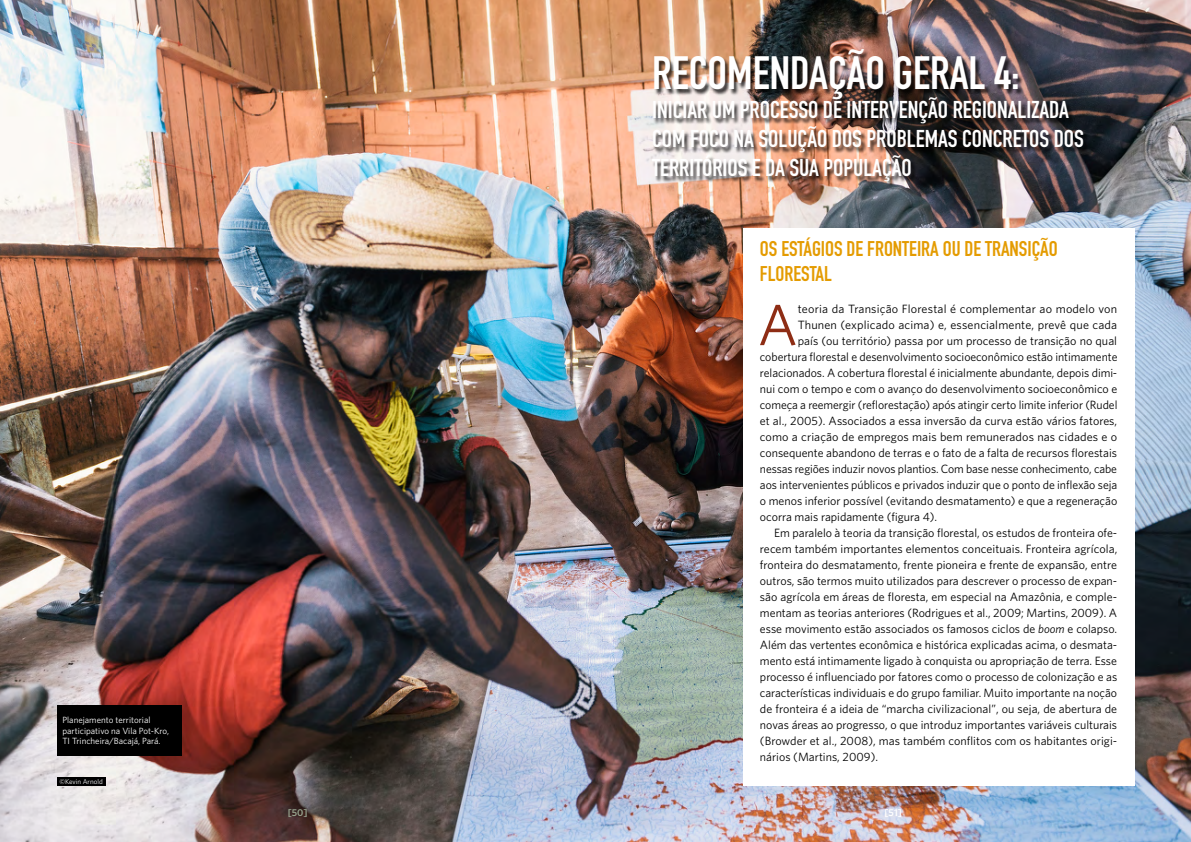
<style>
.page{position:relative;width:1191px;height:842px;background:#fff}
.page>*{position:absolute;margin:0;border:0;box-sizing:border-box;transform-origin:0 0}
.t1{font:58px "Whitney";color:#8e2d15}
.t2{font:700 46px "DIN Condensed";color:#fff}
.t3{font:700 24px/28.8px "DIN Condensed";color:#fff}
.t4{font:700 21px/25.2px "DIN Condensed";color:#e49b00}
.t5{font:12px "Whitney";color:#000}
.t6{font:600 10px "Whitney";color:#96a28d}
.t7{font:600 10px "Whitney";color:#fff}
.t8{font:9px/10.8px "Whitney";color:#fff}
.t9{font:7px "Whitney";color:#fff}
.s1{font-style:italic}
</style>
<div class="page">
<img style="left:0;top:0;width:1191px;height:842px">
<div style="left:57px;top:777px;width:49px;height:8px;background:#000"></div>
<div style="left:652px;top:50px;width:437px;height:138px;background:#000;opacity:.75"></div>
<div style="left:743px;top:228px;width:391px;height:557px;background:#fff"></div>
<div style="left:57px;top:704px;width:124px;height:51px;background:#000"></div>
<p class="t8" style="left:62px;top:714px;width:108px">Planejamento territorial participativo na Vila Pot-Kro,<br>TI Trincheira/Bacajá, Pará.</p>
<p class="t9" style="left:60px;top:777px;width:45px">©Kevin Arnold</p>
<h2 class="t2" style="left:652px;top:42px;width:369px">RECOMENDAÇÃO GERAL 4:</h2>
<h3 class="t3" style="left:652px;top:95px;width:433px">INICIAR UM PROCESSO DE INTERVENÇÃO REGIONALIZADA<br>COM FOCO NA SOLUÇÃO DOS PROBLEMAS CONCRETOS DOS<br>TERRITÓRIOS E DA SUA POPULAÇÃO</h3>
<h3 class="t4" style="left:760px;top:236px;width:299px">OS ESTÁGIOS DE FRONTEIRA OU DE TRANSIÇÃO<br>FLORESTAL</h3>
<h1 class="t1" style="left:757px;top:286px;width:42px">A</h1>
<p class="t5" style="left:798px;top:301px;width:321px">teoria da Transição Florestal é complementar ao modelo von</p>
<p class="t5" style="left:798px;top:317px;width:321px">Thunen (explicado acima) e, essencialmente, prevê que cada</p>
<p class="t5" style="left:798px;top:333px;width:321px">país (ou território) passa por um processo de transição no qual</p>
<p class="t5" style="left:760px;top:349px;width:359px">cobertura florestal e desenvolvimento socioeconômico estão intimamente</p>
<p class="t5" style="left:760px;top:365px;width:359px">relacionados. A cobertura florestal é inicialmente abundante, depois dimi-</p>
<p class="t5" style="left:760px;top:381px;width:359px">nui com o tempo e com o avanço do desenvolvimento socioeconômico e</p>
<p class="t5" style="left:760px;top:397px;width:359px">começa a reemergir (reflorestação) após atingir certo limite inferior (Rudel</p>
<p class="t5" style="left:760px;top:413px;width:359px">et al., 2005). Associados a essa inversão da curva estão vários fatores,</p>
<p class="t5" style="left:760px;top:429px;width:359px">como a criação de empregos mais bem remunerados nas cidades e o</p>
<p class="t5" style="left:760px;top:445px;width:359px">consequente abandono de terras e o fato de a falta de recursos florestais</p>
<p class="t5" style="left:760px;top:461px;width:358px">nessas regiões induzir novos plantios. Com base nesse conhecimento, cabe</p>
<p class="t5" style="left:760px;top:477px;width:359px">aos intervenientes públicos e privados induzir que o ponto de inflexão seja</p>
<p class="t5" style="left:760px;top:493px;width:359px">o menos inferior possível (evitando desmatamento) e que a regeneração</p>
<p class="t5" style="left:760px;top:509px;width:179px">ocorra mais rapidamente (figura 4).</p>
<p class="t5" style="left:774px;top:525px;width:344px">Em paralelo à teoria da transição florestal, os estudos de fronteira ofe-</p>
<p class="t5" style="left:760px;top:541px;width:359px">recem também importantes elementos conceituais. Fronteira agrícola,</p>
<p class="t5" style="left:760px;top:557px;width:358px">fronteira do desmatamento, frente pioneira e frente de expansão, entre</p>
<p class="t5" style="left:760px;top:573px;width:359px">outros, são termos muito utilizados para descrever o processo de expan-</p>
<p class="t5" style="left:760px;top:589px;width:359px">são agrícola em áreas de floresta, em especial na Amazônia, e comple-</p>
<p class="t5" style="left:760px;top:605px;width:359px">mentam as teorias anteriores (Rodrigues et al., 2009; Martins, 2009). A</p>
<p class="t5" style="left:760px;top:621px;width:359px">esse movimento estão associados os famosos ciclos de <span class="s1">boom</span> e colapso.</p>
<p class="t5" style="left:760px;top:637px;width:359px">Além das vertentes econômica e histórica explicadas acima, o desmata-</p>
<p class="t5" style="left:760px;top:653px;width:358px">mento está intimamente ligado à conquista ou apropriação de terra. Esse</p>
<p class="t5" style="left:760px;top:669px;width:359px">processo é influenciado por fatores como o processo de colonização e as</p>
<p class="t5" style="left:760px;top:685px;width:358px">características individuais e do grupo familiar. Muito importante na noção</p>
<p class="t5" style="left:760px;top:701px;width:358px">de fronteira é a ideia de “marcha civilizacional”, ou seja, de abertura de</p>
<p class="t5" style="left:760px;top:717px;width:359px">novas áreas ao progresso, o que introduz importantes variáveis culturais</p>
<p class="t5" style="left:760px;top:733px;width:359px">(Browder et al., 2008), mas também conflitos com os habitantes origi-</p>
<p class="t5" style="left:760px;top:749px;width:120px">nários (Martins, 2009).</p>
<p class="t6" style="left:288px;top:806px;width:21px">[50]</p>
<p class="t7" style="left:884px;top:806px;width:19px">[51]</p>
</div>
